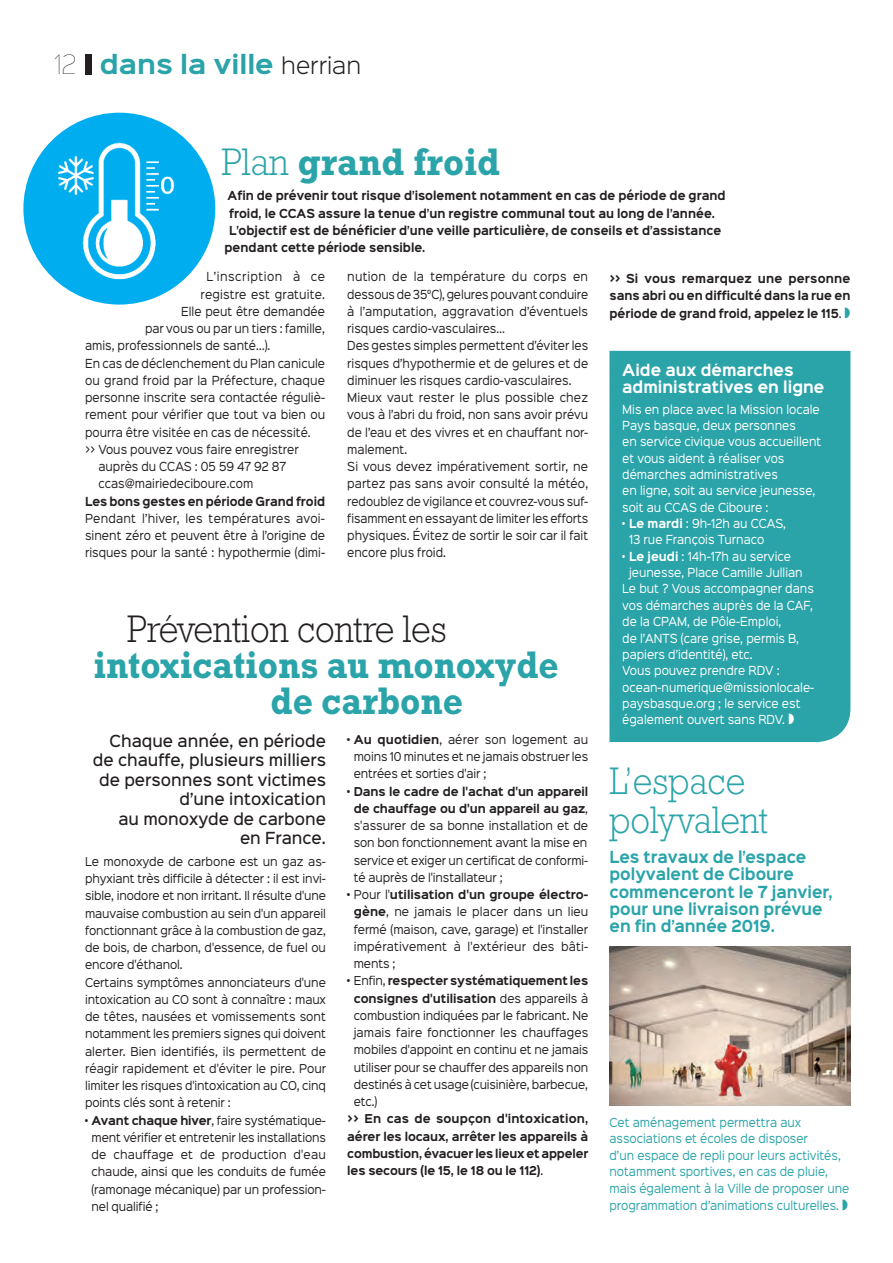
<style>
.page{position:relative;width:893px;height:1263px;background:#fff}
.page>*{position:absolute;margin:0;border:0;box-sizing:border-box;transform-origin:0 0}
.t1{font:700 39px/36px "Rockwell Std";color:#2ba4a9;scale:.91 1}
.t2{font:300 39px "Rockwell Std";color:#231f20;scale:.91 1}
.t3{font:300 39px/39px "Rockwell Std";color:#2ba4a9;scale:.91 1}
.t4{font:700 39px "Rockwell Std";color:#2ba4a9;scale:.94 1}
.t5{font:700 24px "Sinkin Sans 700";color:#2ba4a9}
.t6{font:500 15px/19.5px "Sinkin Sans 500";color:#231f20;text-align:right;scale:.94 1}
.t7{font:700 15px/17.2px "Sinkin Sans 700";color:#2ba4a9;scale:.91 1}
.t8{font:700 15px/17.2px "Sinkin Sans 700";color:#fff;scale:.91 1}
.t9{font:11.25px/17.2px "Sinkin Sans 400";color:#231f20;text-align:justify;scale:.92 1}
.t10{font:11.25px/16.4px "Sinkin Sans 400";color:#fff;scale:.91 1}
.t11{font:11.25px "Sinkin Sans 400";color:#231f20;scale:.91 1}
.t12{font:700 11.25px "Sinkin Sans 700";color:#231f20;scale:.91 1}
.t13{font:11.25px/16.6px "Sinkin Sans 400";color:#2ba4a9;scale:.91 1}
.t14{font:700 11.25px/17.2px "Sinkin Sans 700";color:#231f20;text-align:justify;scale:.92 1}
.t15{font:700 11.25px "Sinkin Sans 700";color:#231f20;scale:.9 1}
.t16{font:11.25px "Sinkin Sans 400";letter-spacing:.05em;color:#231f20;scale:.92 1}
.t17{font:10.95px/17.2px "Sinkin Sans 400";letter-spacing:-.01em;color:#231f20;text-align:justify;scale:.94 1}
.t18{font:10.95px/17.2px "Sinkin Sans 400";letter-spacing:-.01em;color:#231f20;text-align:justify;scale:.93 1}
.t19{font:700 10.95px/17.2px "Sinkin Sans 700";letter-spacing:-.01em;color:#231f20;text-align:justify;scale:.94 1}
.t20{font:700 10.95px/17.2px "Sinkin Sans 700";letter-spacing:-.01em;color:#231f20;text-align:center;scale:.93 1}
.s1{font-family:"Sinkin Sans 100";font-weight:100;color:#231f20}
.s2{font-family:"Sinkin Sans 300";font-weight:300;font-size:21px;color:#231f20}
.s3{font-weight:300}
.s4{font-family:"Sinkin Sans 400";font-weight:400}
.s5{font-family:"Sinkin Sans 700";font-weight:700}
</style>
<div class="page">
<img style="left:609px;top:946px;width:241px;height:160px">
<div style="left:609px;top:350px;width:242px;height:393px;background:#2ba4a9"></div>
<img style="left:23px;top:113px;width:192px;height:192px;border-radius:96px">
<div style="left:85px;top:54px;width:6px;height:20px;background:#231f20"></div>
<svg style="left:789px;top:713px;width:5px;height:11px"></svg>
<h2 class="t5" style="left:55px;top:52px;width:308px"><span class="s1">12</span> dans la ville <span class="s2">herrian</span></h2>
<h1 class="t4" style="left:222px;top:139px;width:298px"><span class="s3">Plan</span> grand froid</h1>
<p class="t12" style="left:228px;top:190px;width:549px">Afin de prévenir tout risque d’isolement notamment en cas de période de grand</p>
<p class="t12" style="left:229px;top:207px;width:536px">froid, le CCAS assure la tenue d’un registre communal tout au long de l’année.</p>
<p class="t12" style="left:229px;top:224px;width:542px">L’objectif est de bénéficier d’une veille particulière, de conseils et d’assistance</p>
<p class="t12" style="left:225px;top:242px;width:222px">pendant cette période sensible.</p>
<p class="t16" style="left:207px;top:267px;width:130px">L’inscription à ce</p>
<p class="t9" style="left:201px;top:284px;width:137px">registre est gratuite.</p>
<p class="t11" style="left:181px;top:302px;width:160px">Elle peut être demandée</p>
<p class="t11" style="left:145px;top:319px;width:199px">par vous ou par un tiers : famille,</p>
<p class="t11" style="left:85px;top:336px;width:205px">amis, professionnels de santé…).</p>
<p class="t11" style="left:85px;top:353px;width:265px">En cas de déclenchement du Plan canicule</p>
<p class="t9" style="left:85px;top:371px;width:262px">ou grand froid par la Préfecture, chaque</p>
<p class="t11" style="left:85px;top:388px;width:265px">personne inscrite sera contactée réguliè-</p>
<p class="t9" style="left:85px;top:405px;width:262px">rement pour vérifier que tout va bien ou</p>
<p class="t11" style="left:85px;top:422px;width:250px">pourra être visitée en cas de nécessité.</p>
<p class="t11" style="left:85px;top:440px;width:236px">&gt;&gt; Vous pouvez vous faire enregistrer</p>
<p class="t11" style="left:98px;top:457px;width:208px">auprès du CCAS : 05 59 47 92 87</p>
<p class="t11" style="left:98px;top:474px;width:172px">ccas@mairiedeciboure.com</p>
<p class="t15" style="left:85px;top:495px;width:268px">Les bons gestes en période Grand froid</p>
<p class="t9" style="left:85px;top:509px;width:262px">Pendant l’hiver, les températures avoi&shy;sinent zéro et peuvent être à l’origine de risques pour la santé : hypothermie (dimi-</p>
<p class="t9" style="left:347px;top:267px;width:263px;text-align:left">nution de la température du corps en dessous de 35°C), gelures pouvant conduire à l’amputation, aggravation d’éventuels risques cardio-vasculaires…<br>Des gestes simples permettent d’éviter les risques d’hypothermie et de gelures et de diminuer les risques cardio-vasculaires.<br>Mieux vaut rester le plus possible chez vous à l’abri du froid, non sans avoir prévu de l’eau et des vivres et en chauffant nor&shy;malement.<br>Si vous devez impérativement sortir, ne partez pas sans avoir consulté la météo, redoublez de vigilance et couvrez-vous suf&shy;fisamment en essayant de limiter les efforts physiques. Évitez de sortir le soir car il fait encore plus froid.</p>
<p class="t14" style="left:609px;top:271px;width:263px">&gt;&gt; Si vous remarquez une personne sans abri ou en difficulté dans la rue en période de grand froid, appelez le 115<span class="s4">.</span></p>
<h3 class="t8" style="left:622px;top:362px;width:224px">Aide aux démarches administratives en ligne</h3>
<p class="t10" style="left:622px;top:400px;width:220px">Mis en place avec la Mission locale<br>Pays basque, deux personnes<br>en service civique vous accueillent et vous aident à réaliser vos démarches administratives<br>en ligne, soit au service jeunesse, soit au CCAS de Ciboure :</p>
<p class="t10" style="left:629px;top:514px;width:174px;text-indent:-7px">• <span class="s5">Le mardi</span> : 9h-12h au CCAS,<br>13 rue François Turnaco</p>
<p class="t10" style="left:622px;top:547px;width:187px">• <span class="s5">Le jeudi</span> : 14h-17h au service</p>
<p class="t10" style="left:629px;top:563px;width:192px">jeunesse, Place Camille Jullian</p>
<p class="t10" style="left:622px;top:580px;width:212px">Le but ? Vous accompagner dans</p>
<p class="t10" style="left:622px;top:596px;width:211px">vos démarches auprès de la CAF,</p>
<p class="t10" style="left:622px;top:612px;width:176px">de la CPAM, de Pôle-Emploi,</p>
<p class="t10" style="left:622px;top:629px;width:196px">de l’ANTS (care grise, permis B,</p>
<p class="t10" style="left:622px;top:645px;width:145px">papiers d’identité), etc.</p>
<p class="t10" style="left:622px;top:661px;width:174px">Vous pouvez prendre RDV :</p>
<p class="t10" style="left:622px;top:678px;width:213px">ocean-numerique@missionlocale-</p>
<p class="t10" style="left:622px;top:694px;width:197px">paysbasque.org ; le service est</p>
<p class="t10" style="left:622px;top:710px;width:181px">également ouvert sans RDV.</p>
<h1 class="t2" style="left:127px;top:607px;width:353px">Prévention contre les</h1>
<h1 class="t1" style="left:270px;top:646px;width:318px;text-indent:-177px">intoxications au monoxyde de carbone</h1>
<h3 class="t6" style="left:93px;top:730px;width:250px">Chaque année, en période de chauffe, plusieurs milliers de personnes sont victimes d’une intoxication<br>au monoxyde de carbone<br>en France.</h3>
<p class="t17" style="left:85px;top:852px;width:258px;text-align:left">Le monoxyde de carbone est un gaz as&shy;phyxiant très difficile à détecter : il est invi&shy;sible, inodore et non irritant. Il résulte d'une mauvaise combustion au sein d'un appareil fonctionnant grâce à la combustion de gaz, de bois, de charbon, d'essence, de fuel ou encore d'éthanol.<br>Certains symptômes annonciateurs d'une intoxication au CO sont à connaître : maux de têtes, nausées et vomissements sont notamment les premiers signes qui doivent alerter. Bien identifiés, ils permettent de réagir rapidement et d'éviter le pire. Pour limiter les risques d'intoxication au CO, cinq points clés sont à retenir :</p>
<p class="t18" style="left:92px;top:1110px;width:254px;text-indent:-6px">• <span class="s5">Avant chaque hiver</span>, faire systématique&shy;ment vérifier et entretenir les installations de chauffage et de production d'eau chaude, ainsi que les conduits de fumée (ramonage mécanique) par un profession&shy;nel qualifié ;</p>
<p class="t17" style="left:354px;top:730px;width:251px;text-indent:-6px">• <span class="s5">Au quotidien</span>, aérer son logement au moins 10 minutes et ne jamais obstruer les entrées et sorties d'air ;</p>
<p class="t20" style="left:347px;top:783px;width:261px"><span class="s4">•</span> Dans le cadre de l'achat d'un appareil de chauffage ou d'un appareil au gaz<span class="s4">,</span></p>
<p class="t17" style="left:354px;top:816px;width:251px">s'assurer de sa bonne installation et de son bon fonctionnement avant la mise en service et exiger un certificat de conformi&shy;té auprès de l'installateur ;</p>
<p class="t19" style="left:347px;top:886px;width:258px"><span class="s4">• Pour l'</span>utilisation d'un groupe électro-</p>
<p class="t17" style="left:354px;top:902px;width:251px"><span class="s5">gène</span>, ne jamais le placer dans un lieu fermé (maison, cave, garage) et l'installer impérativement à l'extérieur des bâti&shy;ments ;</p>
<p class="t20" style="left:347px;top:973px;width:261px"><span class="s4">• Enfin,</span> respecter systématiquement les consignes d'utilisation <span class="s4">des appareils à</span></p>
<p class="t18" style="left:354px;top:1006px;width:254px">combustion indiquées par le fabricant. Ne jamais faire fonctionner les chauffages mobiles d'appoint en continu et ne jamais utiliser pour se chauffer des appareils non destinés à cet usage (cuisinière, barbecue, etc.)</p>
<p class="t19" style="left:347px;top:1111px;width:258px">&gt;&gt; En cas de soupçon d'intoxication, aérer les locaux, arrêter les appareils à combustion, évacuer les lieux et appeler les secours (le 15, le 18 ou le 112)<span class="s4">.</span></p>
<h1 class="t3" style="left:609px;top:761px;width:176px">L’espace polyvalent</h1>
<h3 class="t7" style="left:609px;top:849px;width:247px">Les travaux de l’espace polyvalent de Ciboure commenceront le 7 janvier, pour une livraison prévue en fin d’année 2019.</h3>
<p class="t13" style="left:609px;top:1113px;width:265px">Cet aménagement permettra aux associations et écoles de disposer<br>d’un espace de repli pour leurs activités, notamment sportives, en cas de pluie, mais également à la Ville de proposer une programmation d’animations culturelles.</p>
</div>
